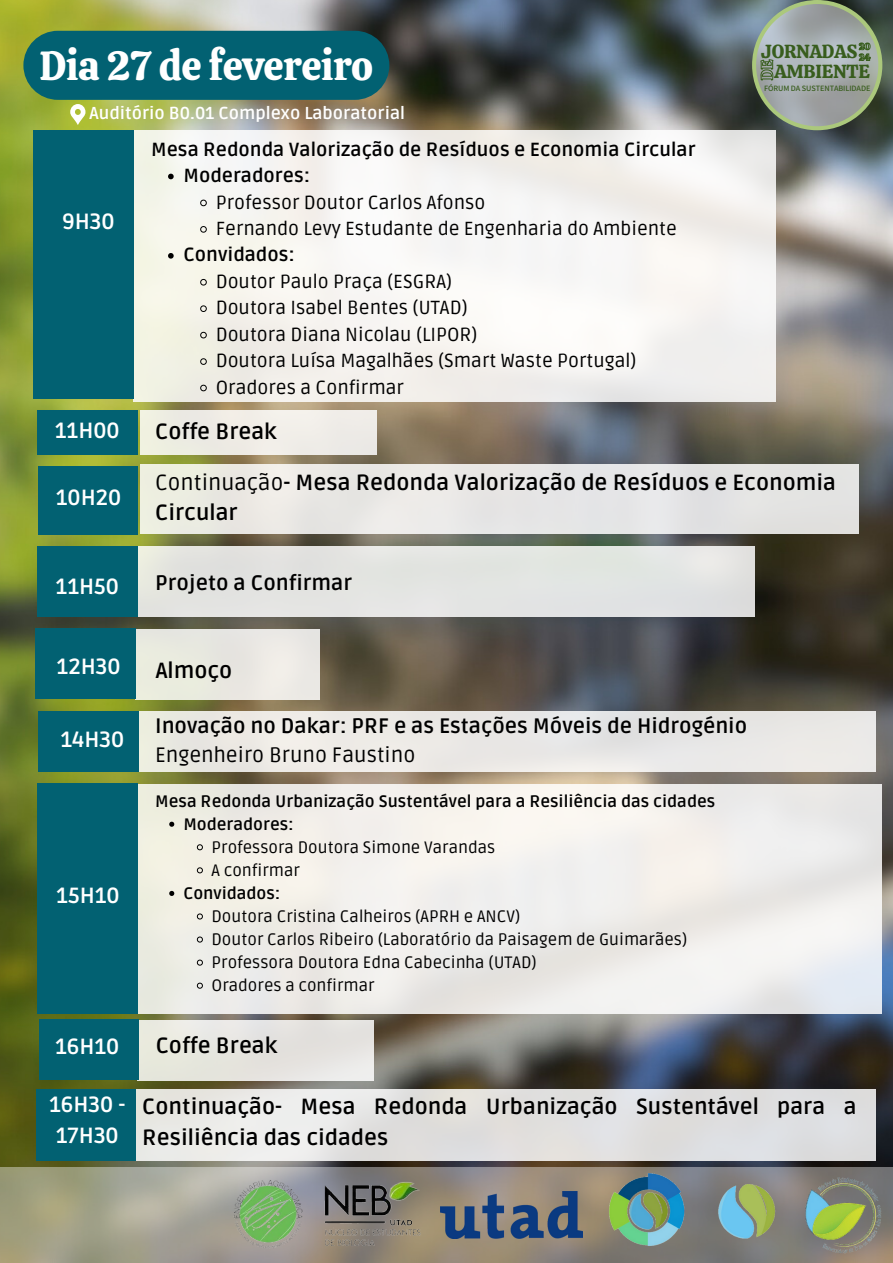
<style>
.page{position:relative;width:893px;height:1263px;background:#fff}
.page>*{position:absolute;margin:0;border:0;box-sizing:border-box;transform-origin:0 0}
.t1{font:40.42px "Calistoga";letter-spacing:-.01em;color:#fff}
.t2{font:700 22.05px "Ruda";color:#fff}
.t3{font:700 21.98px/30.4px "Ruda";color:#fff;text-align:center}
.t4{font:700 21.9px/30.4px "Ruda";color:#000}
.t5{font:700 20.92px/29.2px "Ruda";color:#000}
.t6{font:18.98px "Ruda";color:#000}
.t7{font:700 18.98px "Ruda";color:#000}
.t8{font:18.83px "Calistoga";letter-spacing:-.01em;color:#385d1d}
.t9{font:700 17.25px "Ruda";color:#fff}
.t10{font:16.58px "Ruda";color:#000}
.t11{font:700 16.58px "Ruda";color:#000}
.t12{font:500 7.27px "Source Han Sans JP";letter-spacing:-.01em;color:#385d1d}
.s1{font-weight:400}
</style>
<div class="page">
<img style="left:0;top:0;width:893px;height:1167px">
<svg style="left:752px;top:0;width:130px;height:130px;background:#8f9993"></svg>
<div style="left:133px;top:130px;width:643px;height:271px;background:linear-gradient(to right,#f6f5ed,#f4f2f2)"></div>
<div style="left:33px;top:130px;width:100px;height:269px;background:#026172"></div>
<svg style="left:168px;top:174px;width:6px;height:5px"></svg>
<svg style="left:200px;top:199px;width:7px;height:7px"></svg>
<svg style="left:200px;top:226px;width:7px;height:7px"></svg>
<svg style="left:168px;top:253px;width:6px;height:6px"></svg>
<svg style="left:200px;top:279px;width:7px;height:7px"></svg>
<svg style="left:200px;top:305px;width:7px;height:7px"></svg>
<svg style="left:200px;top:332px;width:7px;height:7px"></svg>
<svg style="left:200px;top:358px;width:7px;height:7px"></svg>
<svg style="left:200px;top:384px;width:7px;height:7px"></svg>
<div style="left:23px;top:31px;width:366px;height:69px;background:#026172;border-radius:35px"></div>
<div style="left:140px;top:464px;width:718px;height:70px;background:#e6e6e4"></div>
<div style="left:38px;top:466px;width:100px;height:69px;background:#026172"></div>
<div style="left:140px;top:410px;width:237px;height:45px;background:#efede6"></div>
<div style="left:37px;top:410px;width:100px;height:45px;background:#026172"></div>
<div style="left:132px;top:711px;width:744px;height:60px;background:#eae9e5"></div>
<div style="left:39px;top:711px;width:100px;height:60px;background:#026172"></div>
<div style="left:136px;top:629px;width:184px;height:70px;background:#eae9e0"></div>
<div style="left:36px;top:628px;width:100px;height:71px;background:#026172"></div>
<div style="left:137px;top:1020px;width:237px;height:60px;background:#e6e5df"></div>
<div style="left:39px;top:1020px;width:100px;height:60px;background:#026172"></div>
<div style="left:136px;top:1089px;width:740px;height:71px;background:linear-gradient(to right,#ebeae6,#dadbdd)"></div>
<div style="left:36px;top:1089px;width:99px;height:71px;background:#026172"></div>
<div style="left:138px;top:546px;width:616px;height:71px;background:#e2e4e1"></div>
<div style="left:37px;top:546px;width:100px;height:71px;background:#026172"></div>
<div style="left:139px;top:784px;width:742px;height:229px;background:linear-gradient(to right,#f1eee6,#eeedee)"></div>
<div style="left:37px;top:783px;width:100px;height:230px;background:#026172"></div>
<svg style="left:169px;top:822px;width:5px;height:5px"></svg>
<svg style="left:197px;top:844px;width:6px;height:6px"></svg>
<svg style="left:197px;top:867px;width:6px;height:6px"></svg>
<svg style="left:169px;top:891px;width:5px;height:5px"></svg>
<svg style="left:197px;top:913px;width:6px;height:7px"></svg>
<svg style="left:197px;top:936px;width:6px;height:7px"></svg>
<svg style="left:197px;top:959px;width:6px;height:7px"></svg>
<svg style="left:197px;top:982px;width:6px;height:7px"></svg>
<svg style="left:0;top:1167px;width:787px;height:96px;background:#9c9787"></svg>
<img style="left:787px;top:1151px;width:106px;height:112px">
<img style="left:708px;top:1170px;width:79px;height:79px">
<img style="left:605px;top:1170px;width:81px;height:79px">
<img style="left:440px;top:1191px;width:143px;height:48px">
<svg style="left:70px;top:104px;width:15px;height:21px"></svg>
<img style="left:315px;top:1154px;width:120px;height:109px">
<img style="left:230px;top:1176px;width:75px;height:75px">
<p class="t1" style="left:39px;top:39px;width:335px">Dia 27 de fevereiro</p>
<p class="t9" style="left:89px;top:104px;width:317px">Auditório B0.01 Complexo Laboratorial</p>
<p class="t2" style="left:62px;top:209px;width:54px">9H30</p>
<p class="t7" style="left:151px;top:138px;width:546px">Mesa Redonda Valorização de Resíduos e Economia Circular</p>
<p class="t7" style="left:183px;top:165px;width:128px">Moderadores:</p>
<p class="t6" style="left:216px;top:191px;width:271px">Professor Doutor Carlos Afonso</p>
<h5 class="t6" style="left:216px;top:217px;width:463px">Fernando Levy Estudante de Engenharia do Ambiente</h5>
<h6 class="t7" style="left:183px;top:244px;width:113px">Convidados:</h6>
<p class="t6" style="left:216px;top:270px;width:238px">Doutor Paulo Praça (ESGRA)</p>
<p class="t6" style="left:216px;top:297px;width:253px">Doutora Isabel Bentes (UTAD)</p>
<p class="t6" style="left:216px;top:323px;width:263px">Doutora Diana Nicolau (LIPOR)</p>
<p class="t6" style="left:216px;top:350px;width:422px">Doutora Luísa Magalhães (Smart Waste Portugal)</p>
<p class="t6" style="left:216px;top:376px;width:190px">Oradores a Confirmar</p>
<h2 class="t3" style="left:55px;top:416px;width:66px">11H00</h2>
<h2 class="t4" style="left:155px;top:417px;width:123px">Coffe Break</h2>
<h1 class="t8" style="left:761px;top:39px;width:98px">JORNADAS</h1>
<h6 class="t8" style="left:774px;top:59px;width:97px">AMBIENTE</h6>
<h5 class="t12" style="left:764px;top:83px;width:108px">FÓRUM DA SUSTENTABILIDADE</h5>
<p class="t3" style="left:56px;top:483px;width:67px">10H20</p>
<h2 class="t3" style="left:56px;top:572px;width:65px">11H50</h2>
<p class="t4" style="left:155px;top:468px;width:682px"><span class="s1">Continuação</span>- Mesa Redonda Valorização de Resíduos e Economia<br>Circular</p>
<p class="t5" style="left:155px;top:569px;width:198px">Projeto a Confirmar</p>
<h2 class="t3" style="left:57px;top:652px;width:65px">12H30</h2>
<h4 class="t4" style="left:156px;top:655px;width:78px">Almoço</h4>
<h2 class="t3" style="left:60px;top:725px;width:65px">14H30</h2>
<h2 class="t3" style="left:56px;top:881px;width:65px">15H10</h2>
<h3 class="t5" style="left:155px;top:711px;width:593px">Inovação no Dakar: PRF e as Estações Móveis de Hidrogénio<br><span class="s1">Engenheiro Bruno Faustino</span></h3>
<p class="t11" style="left:155px;top:791px;width:561px">Mesa Redonda Urbanização Sustentável para a Resiliência das cidades</p>
<p class="t11" style="left:183px;top:814px;width:112px">Moderadores:</p>
<p class="t10" style="left:211px;top:837px;width:285px">Professora Doutora Simone Varandas</p>
<p class="t10" style="left:211px;top:860px;width:90px">A confirmar</p>
<p class="t11" style="left:183px;top:883px;width:99px">Convidados:</p>
<p class="t10" style="left:211px;top:906px;width:310px">Doutora Cristina Calheiros (APRH e ANCV)</p>
<p class="t10" style="left:211px;top:929px;width:477px">Doutor Carlos Ribeiro (Laboratório da Paisagem de Guimarães)</p>
<p class="t10" style="left:211px;top:953px;width:327px">Professora Doutora Edna Cabecinha (UTAD)</p>
<p class="t10" style="left:211px;top:976px;width:165px">Oradores a confirmar</p>
<h2 class="t3" style="left:55px;top:1032px;width:66px">16H10</h2>
<h3 class="t4" style="left:156px;top:1030px;width:123px">Coffe Break</h3>
<h4 class="t3" style="left:49px;top:1090px;width:78px">16H30 -<br>17H30</h4>
<h3 class="t4" style="left:142px;top:1092px;width:716px">Continuação- Mesa Redonda Urbanização Sustentável para a<br>Resiliência das cidades</h3>
</div>
